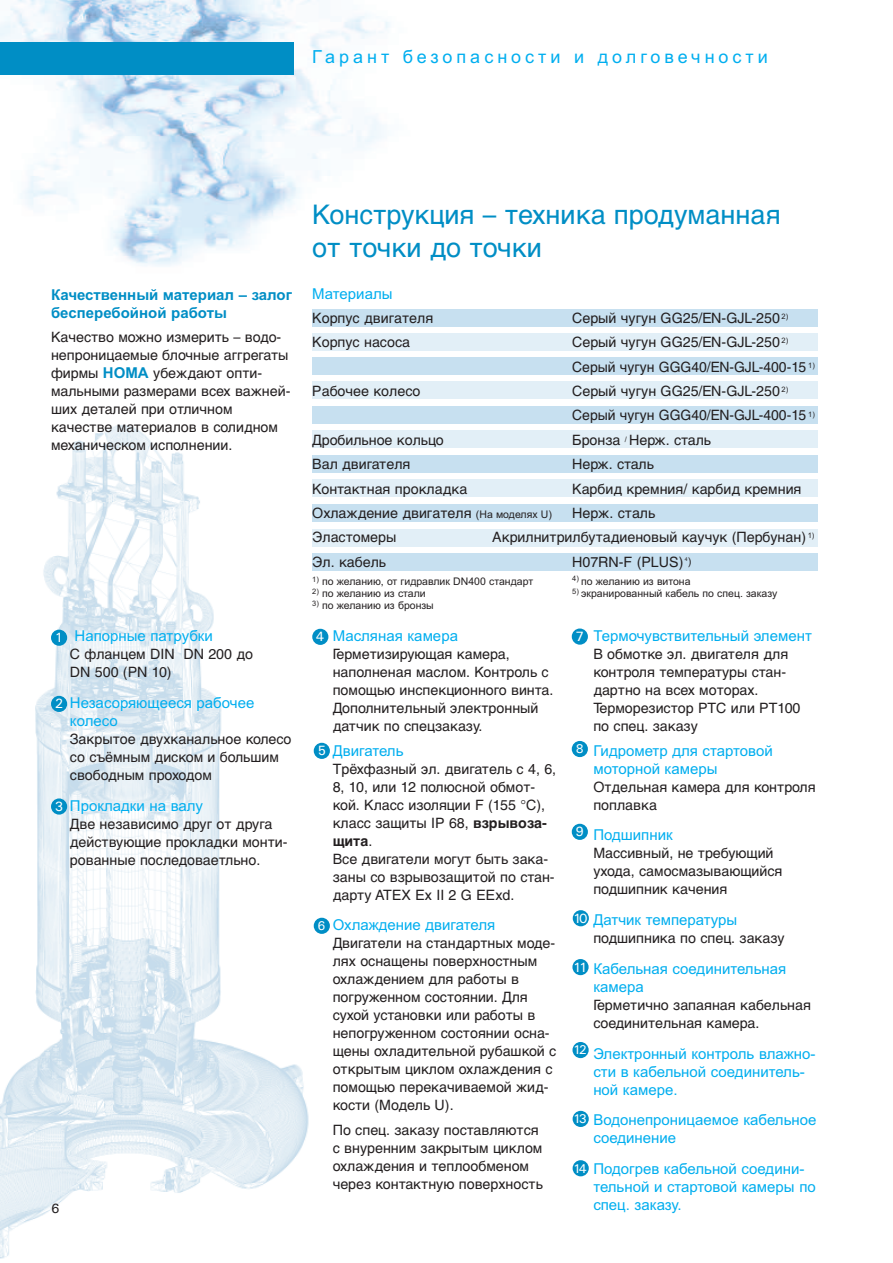
<style>
.page{position:relative;width:893px;height:1263px;background:#fff}
.page>*{position:absolute;margin:0;border:0;box-sizing:border-box;transform-origin:0 0}
.t1{font:27px/33px "Helvetica Cyr Upright";color:#008ec5}
.t2{font:18px "Arial";letter-spacing:.22em;color:#00aeef}
.t3{font:15px/18px "Arial";color:#00aeef}
.t4{font:700 15px/18px "Arial";color:#008ec5}
.t5{font:14.25px/18px "Helvetica Cyr Upright";color:#231f20}
.t6{font:700 14.25px "Helvetica Cyr";color:#231f20}
.t7{font:500 13.5px "Univers";color:#fff}
.t8{font:500 13.5px "Univers";color:#231f20}
.t9{font:500 12.75px "Univers";color:#fff}
.t10{font:10.5px "Arial";color:#231f20}
.t11{font:5.25px "Arial";color:#231f20}
.s1{font-family:"Arial";font-weight:700;font-size:15px;color:#008ec5}
.s2{font-family:"Arial";font-size:10.5px}
.s3{font-size:10.5px}
.s4{font-family:"Helvetica Cyr";font-weight:700}
.s5{font-family:"Helvetica Cyr Upright";font-weight:400}
</style>
<div class="page">
<img style="left:0;top:425px;width:330px;height:834px">
<img style="left:0;top:0;width:390px;height:266px">
<div style="left:0;top:43px;width:294px;height:32px;background:#008ec5"></div>
<div style="left:312px;top:309px;width:505px;height:18px;background:#c7e0f0"></div>
<div style="left:312px;top:333px;width:505px;height:18px;background:#e2eff7"></div>
<div style="left:312px;top:357px;width:505px;height:18px;background:#c7e0f0"></div>
<div style="left:312px;top:381px;width:505px;height:18px;background:#e2eff7"></div>
<div style="left:312px;top:406px;width:505px;height:18px;background:#c7e0f0"></div>
<div style="left:312px;top:430px;width:505px;height:18px;background:#e2eff7"></div>
<div style="left:312px;top:455px;width:505px;height:18px;background:#c7e0f0"></div>
<div style="left:312px;top:479px;width:505px;height:18px;background:#e2eff7"></div>
<div style="left:312px;top:504px;width:505px;height:18px;background:#c7e0f0"></div>
<div style="left:312px;top:529px;width:505px;height:18px;background:#e2eff7"></div>
<div style="left:312px;top:553px;width:505px;height:18px;background:#c7e0f0"></div>
<div style="left:51px;top:798px;width:16px;height:17px;background:#008ec5;border-radius:50%"></div>
<div style="left:51px;top:630px;width:16px;height:16px;background:#008ec5;border-radius:50%"></div>
<div style="left:51px;top:696px;width:16px;height:16px;background:#008ec5;border-radius:50%"></div>
<div style="left:312px;top:629px;width:16px;height:16px;background:#008ec5;border-radius:50%"></div>
<div style="left:572px;top:824px;width:16px;height:16px;background:#008ec5;border-radius:50%"></div>
<div style="left:314px;top:743px;width:16px;height:16px;background:#008ec5;border-radius:50%"></div>
<div style="left:572px;top:628px;width:16px;height:17px;background:#008ec5;border-radius:50%"></div>
<div style="left:573px;top:910px;width:16px;height:16px;background:#008ec5;border-radius:50%"></div>
<div style="left:572px;top:959px;width:17px;height:16px;background:#008ec5;border-radius:50%"></div>
<div style="left:572px;top:1042px;width:17px;height:16px;background:#008ec5;border-radius:50%"></div>
<div style="left:314px;top:918px;width:16px;height:16px;background:#008ec5;border-radius:50%"></div>
<div style="left:573px;top:1111px;width:16px;height:16px;background:#008ec5;border-radius:50%"></div>
<div style="left:572px;top:741px;width:16px;height:16px;background:#008ec5;border-radius:50%"></div>
<div style="left:573px;top:1160px;width:16px;height:16px;background:#008ec5;border-radius:50%"></div>
<p class="t2" style="left:312px;top:47px;width:457px">Гарант безопасности и долговечности</p>
<p class="t4" style="left:51px;top:286px;width:242px">Качественный материал – залог бесперебойной работы</p>
<p class="t5" style="left:51px;top:330px;width:241px">Качество можно измерить – водо&shy;непроницаемые блочные аггрегаты фирмы <span class="s1">HOMA</span> убеждают опти&shy;мальными размерами всех важней&shy;ших деталей при отличном качестве материалов в солидном механическом исполнении.</p>
<p class="t3" style="left:75px;top:627px;width:140px">Напорные патрубки</p>
<p class="t5" style="left:70px;top:647px;width:185px">С фланцем DIN DN 200 до<br>DN 500 (PN 10)</p>
<p class="t3" style="left:70px;top:694px;width:186px">Незасоряющееся рабочее колесо</p>
<p class="t5" style="left:70px;top:731px;width:223px">Закрытое двухканальное колесо со съёмным диском и большим свободным проходом</p>
<p class="t3" style="left:70px;top:797px;width:135px">Прокладки на валу</p>
<p class="t5" style="left:70px;top:816px;width:219px">Две независимо друг от друга действующие прокладки монти&shy;рованные последоваетльно.</p>
<p class="t7" style="left:55px;top:629px;width:10px">1</p>
<p class="t7" style="left:55px;top:696px;width:10px">2</p>
<p class="t7" style="left:55px;top:798px;width:10px">3</p>
<p class="t8" style="left:51px;top:1200px;width:10px">6</p>
<h1 class="t1" style="left:312px;top:201px;width:470px">Конструкция – техника продуманная от точки до точки</h1>
<p class="t3" style="left:312px;top:284px;width:82px">Материалы</p>
<p class="t5" style="left:312px;top:310px;width:123px">Корпус двигателя</p>
<p class="t5" style="left:572px;top:310px;width:218px">Серый чугун GG25/EN-GJL-250 <sup>2)</sup></p>
<p class="t5" style="left:312px;top:335px;width:99px">Корпус насоса</p>
<p class="t5" style="left:572px;top:331px;width:244px;line-height:24.5px">Серый чугун GG25/EN-GJL-250 <sup>2)<br></sup>Серый чугун GGG40/EN-GJL-400-15 <sup>1)</sup></p>
<p class="t5" style="left:312px;top:383px;width:110px">Рабочее колесо</p>
<p class="t5" style="left:572px;top:380px;width:244px;line-height:24.5px">Серый чугун GG25/EN-GJL-250 <sup>2)<br></sup>Серый чугун GGG40/EN-GJL-400-15 <sup>1)</sup></p>
<p class="t5" style="left:312px;top:432px;width:133px">Дробильное кольцо</p>
<p class="t5" style="left:572px;top:432px;width:140px">Бронза <sup>/</sup> Нерж. сталь</p>
<p class="t5" style="left:312px;top:457px;width:100px">Вал двигателя</p>
<p class="t5" style="left:572px;top:457px;width:83px">Нерж. сталь</p>
<p class="t5" style="left:312px;top:481px;width:157px">Контактная прокладка</p>
<p class="t5" style="left:572px;top:481px;width:231px">Карбид кремния/ карбид кремния</p>
<p class="t5" style="left:312px;top:505px;width:241px">Охлаждение двигателя <span class="s2">(На моделях U)</span></p>
<p class="t5" style="left:572px;top:505px;width:85px">Нерж. сталь</p>
<p class="t5" style="left:312px;top:530px;width:86px">Эластомеры</p>
<p class="t5" style="left:492px;top:530px;width:324px">Акрилнитрилбутадиеновый каучук (Пербунан) <sup>1)</sup></p>
<p class="t5" style="left:312px;top:554px;width:75px">Эл. кабель</p>
<p class="t5" style="left:572px;top:554px;width:113px">H07RN-F (PLUS)</p>
<p class="t11" style="left:685px;top:556px;width:8px">4<span class="s3">)</span></p>
<p class="t10" style="left:312px;top:575px;width:222px"><sup>1)</sup> по желанию, от гидравлик DN400 стандарт</p>
<p class="t10" style="left:572px;top:575px;width:120px"><sup>4)</sup> по желанию из витона</p>
<p class="t10" style="left:312px;top:587px;width:115px"><sup>2)</sup> по желанию из стали</p>
<p class="t10" style="left:572px;top:587px;width:207px"><sup>5)</sup> экранированный кабель по спец. заказу</p>
<p class="t10" style="left:312px;top:599px;width:123px"><sup>3)</sup> по желанию из бронзы</p>
<p class="t3" style="left:333px;top:627px;width:127px">Масляная камера</p>
<p class="t5" style="left:333px;top:647px;width:222px">Герметизирующая камера, наполненая маслом. Контроль с помощью инспекционного винта.<br>Дополнительный электронный датчик по спецзаказу.</p>
<p class="t3" style="left:333px;top:741px;width:72px">Двигатель</p>
<p class="t5" style="left:333px;top:761px;width:225px">Трёхфазный эл. двигатель с 4, 6,<br>8, 10, или 12 полюсной обмот&shy;кой. Класс изоляции F (155 °C), класс защиты IP 68, <span class="s4">взрывоза-</span></p>
<p class="t6" style="left:333px;top:835px;width:41px">щита<span class="s5">.</span></p>
<p class="t5" style="left:333px;top:851px;width:223px">Все двигатели могут быть зака&shy;заны со взрывозащитой по стан&shy;дарту ATEX Ex II 2 G EExd.</p>
<p class="t3" style="left:333px;top:916px;width:164px">Охлаждение двигателя</p>
<p class="t5" style="left:333px;top:936px;width:225px">Двигатели на стандартных моде&shy;лях оснащены поверхностным охлаждением для работы в погруженном состоянии. Для сухой установки или работы в непогруженном состоянии осна&shy;щены охладительной рубашкой с открытым циклом охлаждения с помощью перекачиваемой жид&shy;кости (Модель U).</p>
<p class="t5" style="left:333px;top:1122px;width:212px">По спец. заказу поставляются с внуренним закрытым циклом охлаждения и теплообменом через контактную поверхность</p>
<p class="t7" style="left:316px;top:629px;width:10px">4</p>
<p class="t7" style="left:318px;top:743px;width:10px">5</p>
<p class="t9" style="left:318px;top:918px;width:9px">6</p>
<p class="t3" style="left:593px;top:627px;width:220px">Термочувствительный элемент</p>
<p class="t5" style="left:593px;top:646px;width:209px">В обмотке эл. двигателя для контроля температуры стан&shy;дартно на всех моторах.<br>Терморезистор PTC или PT100 по спец. заказу</p>
<p class="t3" style="left:593px;top:741px;width:181px">Гидрометр для стартовой моторной камеры</p>
<p class="t5" style="left:593px;top:779px;width:224px">Отдельная камера для контроля поплавка</p>
<p class="t3" style="left:593px;top:826px;width:81px">Подшипник</p>
<p class="t5" style="left:593px;top:846px;width:191px">Массивный, не требующий ухода, самосмазывающийся подшипник качения</p>
<p class="t3" style="left:593px;top:911px;width:146px">Датчик температуры</p>
<p class="t5" style="left:593px;top:930px;width:193px">подшипника по спец. заказу</p>
<p class="t3" style="left:593px;top:960px;width:194px">Кабельная соединительная камера</p>
<p class="t5" style="left:593px;top:997px;width:219px">Герметично запаяная кабельная соединительная камера.</p>
<p class="t3" style="left:593px;top:1044px;width:224px">Электронный контроль влажно&shy;сти в кабельной соединитель&shy;ной камере.</p>
<p class="t3" style="left:593px;top:1111px;width:225px">Водонепроницаемое кабельное соединение</p>
<p class="t3" style="left:593px;top:1160px;width:224px">Подогрев кабельной соедини&shy;тельной и стартовой камеры по спец. заказу.</p>
<p class="t7" style="left:575px;top:628px;width:10px">7</p>
<p class="t9" style="left:576px;top:741px;width:9px">8</p>
<p class="t7" style="left:575px;top:824px;width:10px">9</p>
<p class="t7" style="left:573px;top:910px;width:16px">10</p>
<p class="t7" style="left:573px;top:959px;width:16px">11</p>
<p class="t9" style="left:573px;top:1042px;width:15px">12</p>
<p class="t9" style="left:573px;top:1111px;width:15px">13</p>
<p class="t9" style="left:573px;top:1161px;width:15px">14</p>
</div>
